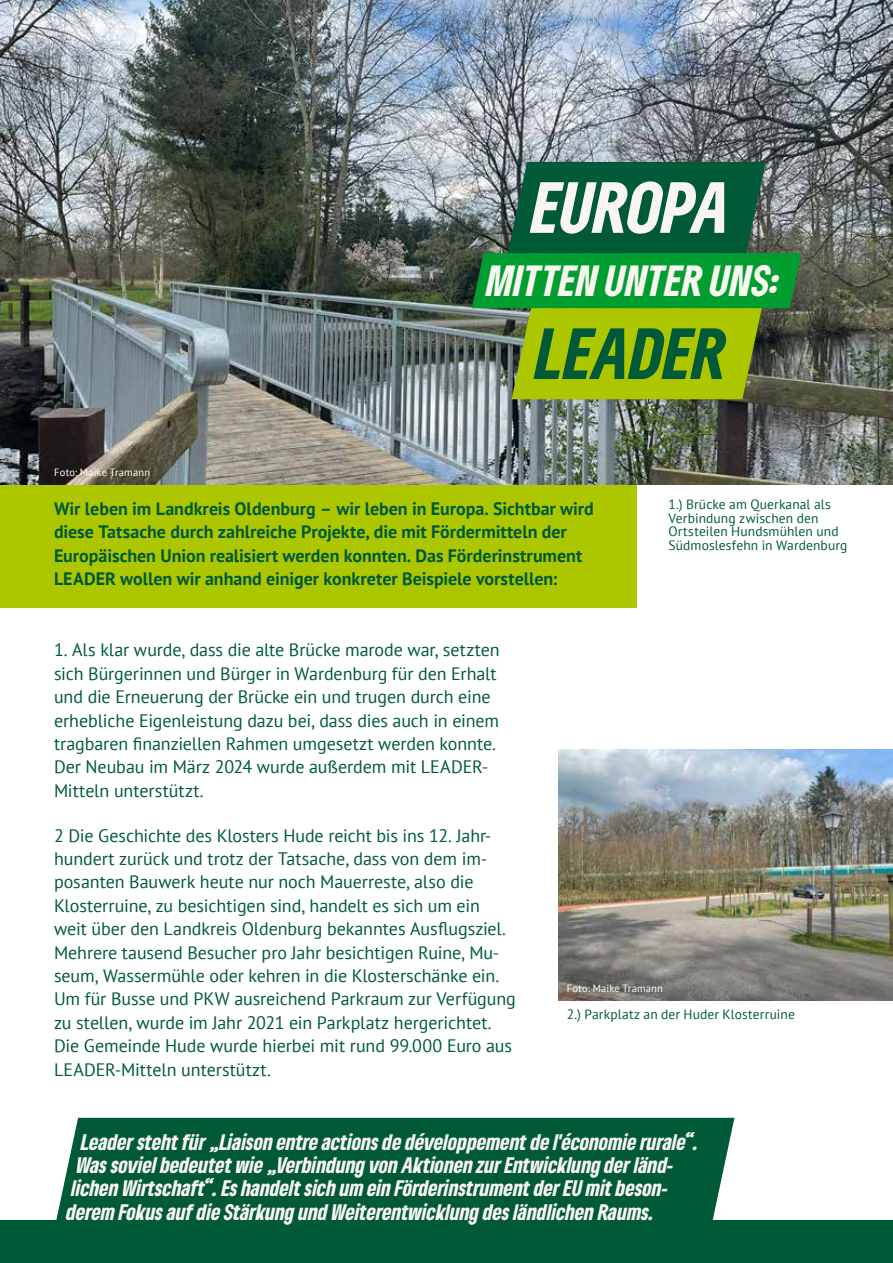
<style>
.page{position:relative;width:893px;height:1263px;background:#fff}
.page>*{position:absolute;margin:0;border:0;box-sizing:border-box;transform-origin:0 0}
.t1{font:italic 900 condensed 67.5px "Gruene Type";color:#f9f6ef}
.t2{font:italic 900 condensed 67.5px "Gruene Type";color:#005a38}
.t3{font:italic 900 condensed 40.8px "Gruene Type";letter-spacing:.01em;color:#f9f6ef}
.t4{font:italic 900 condensed 21px "Gruene Type";color:#f9f6ef}
.t5{font:18px/23.4px "PT Sans";letter-spacing:-.005em;color:#005a38}
.t6{font:700 18px/23.4px "PT Sans";color:#005a38}
.t7{font:13.5px/13.5px "PT Sans";letter-spacing:.01em;color:#005a38}
.t8{font:10.5px "PT Sans";letter-spacing:.015em;color:#fff}
</style>
<div class="page">
<div style="left:0;top:1220px;width:893px;height:43px;background:#005a38"></div>
<div style="left:0;top:485px;width:637px;height:122px;background:#acc600"></div>
<img style="left:0;top:0;width:893px;height:485px">
<svg style="left:472px;top:162px;width:329px;height:237px"></svg>
<div style="left:56px;top:1117px;width:679px;height:103px;background:#005a38"></div>
<img style="left:558px;top:750px;width:335px;height:251px">
<h1 class="t1" style="left:532px;top:162px;width:200px">EUROPA</h1>
<h2 class="t3" style="left:487px;top:253px;width:295px">MITTEN UNTER UNS:</h2>
<p class="t8" style="left:54px;top:466px;width:97px">Foto: Maike Tramann</p>
<h1 class="t2" style="left:536px;top:309px;width:192px">LEADER</h1>
<p class="t6" style="left:54px;top:496px;width:541px">Wir leben im Landkreis Oldenburg – wir leben in Europa. Sichtbar wird diese Tatsache durch zahlreiche Projekte, die mit Fördermitteln der Europäischen Union realisiert werden konnten. Das Förderinstrument LEADER wollen wir anhand einiger konkreter Beispiele vorstellen:</p>
<p class="t7" style="left:669px;top:497px;width:180px">1.) Brücke am Querkanal als<br>Verbindung zwischen den<br>Ortsteilen Hundsmühlen und<br>Südmoslesfehn in Wardenburg</p>
<p class="t5" style="left:54px;top:638px;width:447px">1. Als klar wurde, dass die alte Brücke marode war, setzten sich Bürgerinnen und Bürger in Wardenburg für den Erhalt und die Erneuerung der Brücke ein und trugen durch eine erhebliche Eigenleistung dazu bei, dass dies auch in einem tragbaren finanziellen Rahmen umgesetzt werden konnte.<br>Der Neubau im März 2024 wurde außerdem mit LEADER-Mitteln unterstützt.</p>
<p class="t5" style="left:54px;top:823px;width:463px">2 Die Geschichte des Klosters Hude reicht bis ins 12. Jahr&shy;hundert zurück und trotz der Tatsache, dass von dem im&shy;posanten Bauwerk heute nur noch Mauerreste, also die Klosterruine, zu besichtigen sind, handelt es sich um ein weit über den Landkreis Oldenburg bekanntes Ausflugsziel.<br>Mehrere tausend Besucher pro Jahr besichtigen Ruine, Mu&shy;seum, Wassermühle oder kehren in die Klosterschänke ein.<br>Um für Busse und PKW ausreichend Parkraum zur Verfügung zu stellen, wurde im Jahr 2021 ein Parkplatz hergerichtet.<br>Die Gemeinde Hude wurde hierbei mit rund 99.000 Euro aus LEADER-Mitteln unterstützt.</p>
<p class="t8" style="left:567px;top:982px;width:97px">Foto: Maike Tramann</p>
<p class="t7" style="left:567px;top:1007px;width:229px">2.) Parkplatz an der Huder Klosterruine</p>
<p class="t4" style="left:81px;top:1128px;width:619px">Leader steht für „Liaison entre actions de développement de l'économie rurale“.</p>
<p class="t4" style="left:76px;top:1151px;width:599px">Was soviel bedeutet wie „Verbindung von Aktionen zur Entwicklung der länd-</p>
<p class="t4" style="left:71px;top:1174px;width:599px">lichen Wirtschaft“. Es handelt sich um ein Förderinstrument der EU mit beson-</p>
<p class="t4" style="left:66px;top:1198px;width:589px">derem Fokus auf die Stärkung und Weiterentwicklung des ländlichen Raums.</p>
</div>
